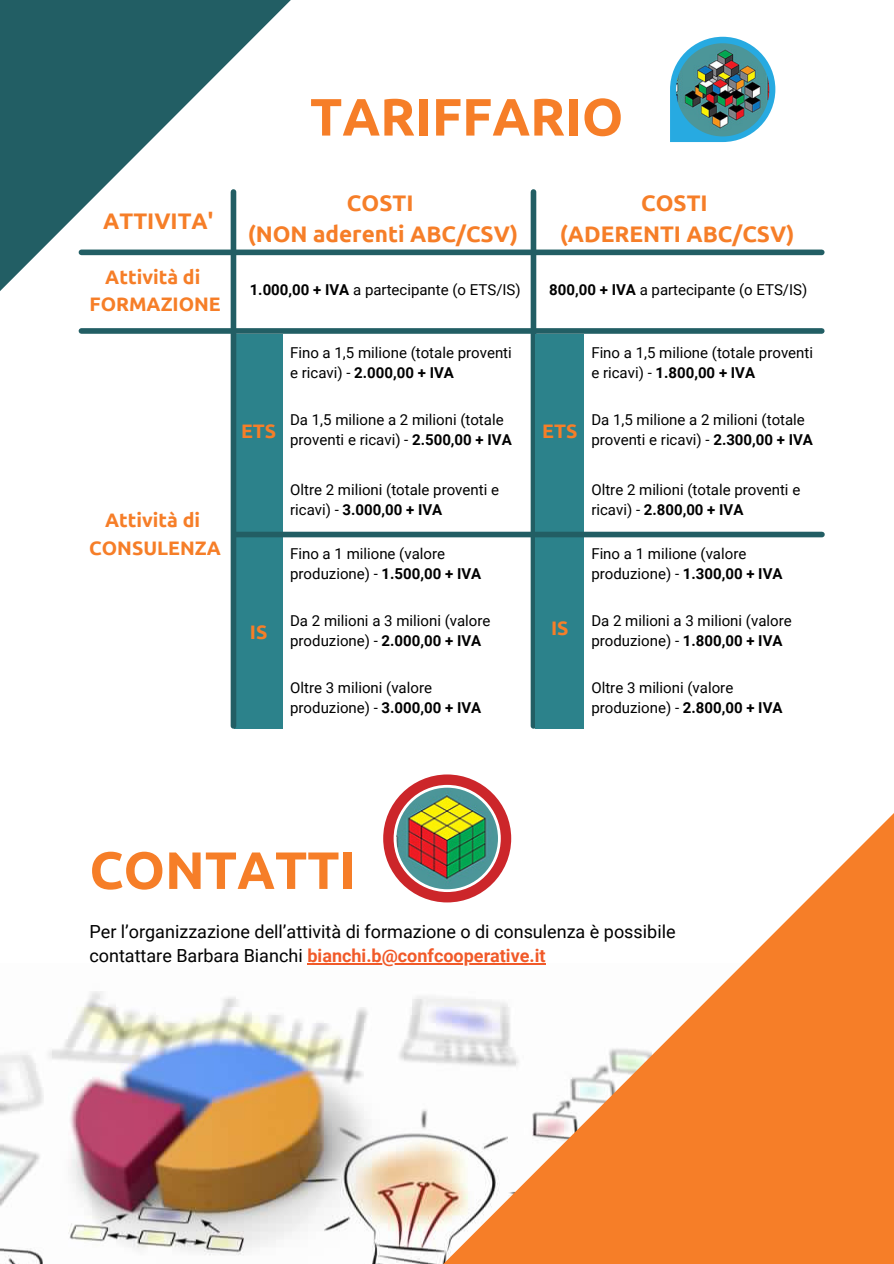
<style>
.page{position:relative;width:894px;height:1264px;background:#fff}
.page>*{position:absolute;margin:0;border:0;box-sizing:border-box;transform-origin:0 0}
.t1{font:700 52.5px "Ubuntu";color:#f67e28}
.t2{font:700 22.5px "Ubuntu";color:#f67e28}
.t3{font:700 19.5px "Ubuntu";color:#f67e28}
.t4{font:18px/24.8px "Roboto";color:#000}
.t5{font:15px/20.2px "Roboto";color:#000}
.s1{font-weight:700}
.s2{font-weight:700;color:#f15a29}
</style>
<div class="page">
<svg style="left:0;top:0;width:339px;height:334px"></svg>
<img style="left:0;top:964px;width:339px;height:299px">
<svg style="left:339px;top:726px;width:554px;height:537px"></svg>
<div style="left:81px;top:249px;width:740px;height:6px;background:#225e64"></div>
<div style="left:81px;top:328px;width:740px;height:6px;background:#225e64"></div>
<div style="left:530px;top:192px;width:6px;height:534px;background:#225e64"></div>
<div style="left:234px;top:334px;width:49px;height:394px;background:#2c828b"></div>
<div style="left:230px;top:192px;width:6px;height:534px;background:#225e64"></div>
<div style="left:535px;top:334px;width:49px;height:394px;background:#2c828b"></div>
<div style="left:235px;top:531px;width:586px;height:6px;background:#225e64"></div>
<svg style="left:670px;top:37px;width:105px;height:105px"></svg>
<img style="left:676px;top:43px;width:93px;height:93px">
<svg style="left:383px;top:774px;width:128px;height:128px"></svg>
<hr style="left:307px;top:963px;width:238px;height:1px;background:#f15a29">
<p class="t1" style="left:310px;top:87px;width:315px">TARIFFARIO</p>
<p class="t2" style="left:103px;top:208px;width:112px">ATTIVITA'</p>
<p class="t3" style="left:105px;top:266px;width:96px">Attività di</p>
<p class="t3" style="left:89px;top:293px;width:133px">FORMAZIONE</p>
<p class="t3" style="left:105px;top:509px;width:96px">Attività di</p>
<p class="t3" style="left:89px;top:536px;width:133px">CONSULENZA</p>
<p class="t2" style="left:347px;top:189px;width:68px">COSTI</p>
<p class="t2" style="left:248px;top:221px;width:272px">(NON aderenti ABC/CSV)</p>
<p class="t5" style="left:249px;top:280px;width:272px"><span class="s1">1.000,00 + IVA</span> a partecipante (o ETS/IS)</p>
<p class="t3" style="left:241px;top:419px;width:37px">ETS</p>
<p class="t3" style="left:250px;top:620px;width:19px">IS</p>
<p class="t5" style="left:290px;top:342px;width:223px">Fino a 1,5 milione (totale proventi e ricavi) - <span class="s1">2.000,00 + IVA</span></p>
<p class="t5" style="left:290px;top:409px;width:223px">Da 1,5 milione a 2 milioni (totale proventi e ricavi) - <span class="s1">2.500,00 + IVA</span></p>
<p class="t5" style="left:290px;top:480px;width:210px">Oltre 2 milioni (totale proventi e ricavi) - <span class="s1">3.000,00 + IVA</span></p>
<p class="t5" style="left:290px;top:543px;width:193px">Fino a 1 milione (valore produzione) - <span class="s1">1.500,00 + IVA</span></p>
<p class="t5" style="left:290px;top:610px;width:202px">Da 2 milioni a 3 milioni (valore produzione) - <span class="s1">2.000,00 + IVA</span></p>
<p class="t5" style="left:290px;top:677px;width:143px">Oltre 3 milioni (valore</p>
<p class="t5" style="left:290px;top:698px;width:193px">produzione) - <span class="s1">3.000,00 + IVA</span></p>
<p class="t2" style="left:641px;top:189px;width:68px">COSTI</p>
<p class="t2" style="left:559px;top:221px;width:236px">(ADERENTI ABC/CSV)</p>
<p class="t5" style="left:549px;top:280px;width:259px"><span class="s1">800,00 + IVA</span> a partecipante (o ETS/IS)</p>
<p class="t3" style="left:542px;top:419px;width:37px">ETS</p>
<p class="t3" style="left:551px;top:617px;width:19px">IS</p>
<p class="t5" style="left:591px;top:342px;width:223px">Fino a 1,5 milione (totale proventi e ricavi) - <span class="s1">1.800,00 + IVA</span></p>
<p class="t5" style="left:591px;top:409px;width:223px">Da 1,5 milione a 2 milioni (totale proventi e ricavi) - <span class="s1">2.300,00 + IVA</span></p>
<p class="t5" style="left:591px;top:480px;width:210px">Oltre 2 milioni (totale proventi e ricavi) - <span class="s1">2.800,00 + IVA</span></p>
<p class="t5" style="left:591px;top:543px;width:193px">Fino a 1 milione (valore produzione) - <span class="s1">1.300,00 + IVA</span></p>
<p class="t5" style="left:591px;top:610px;width:202px">Da 2 milioni a 3 milioni (valore produzione) - <span class="s1">1.800,00 + IVA</span></p>
<p class="t5" style="left:591px;top:677px;width:143px">Oltre 3 milioni (valore</p>
<p class="t5" style="left:591px;top:698px;width:193px">produzione) - <span class="s1">2.800,00 + IVA</span></p>
<p class="t1" style="left:89px;top:840px;width:268px">CONTATTI</p>
<p class="t4" style="left:89px;top:919px;width:587px">Per l’organizzazione dell’attività di formazione o di consulenza è possibile contattare Barbara Bianchi <span class="s2">bianchi.b@confcooperative.it</span></p>
</div>
